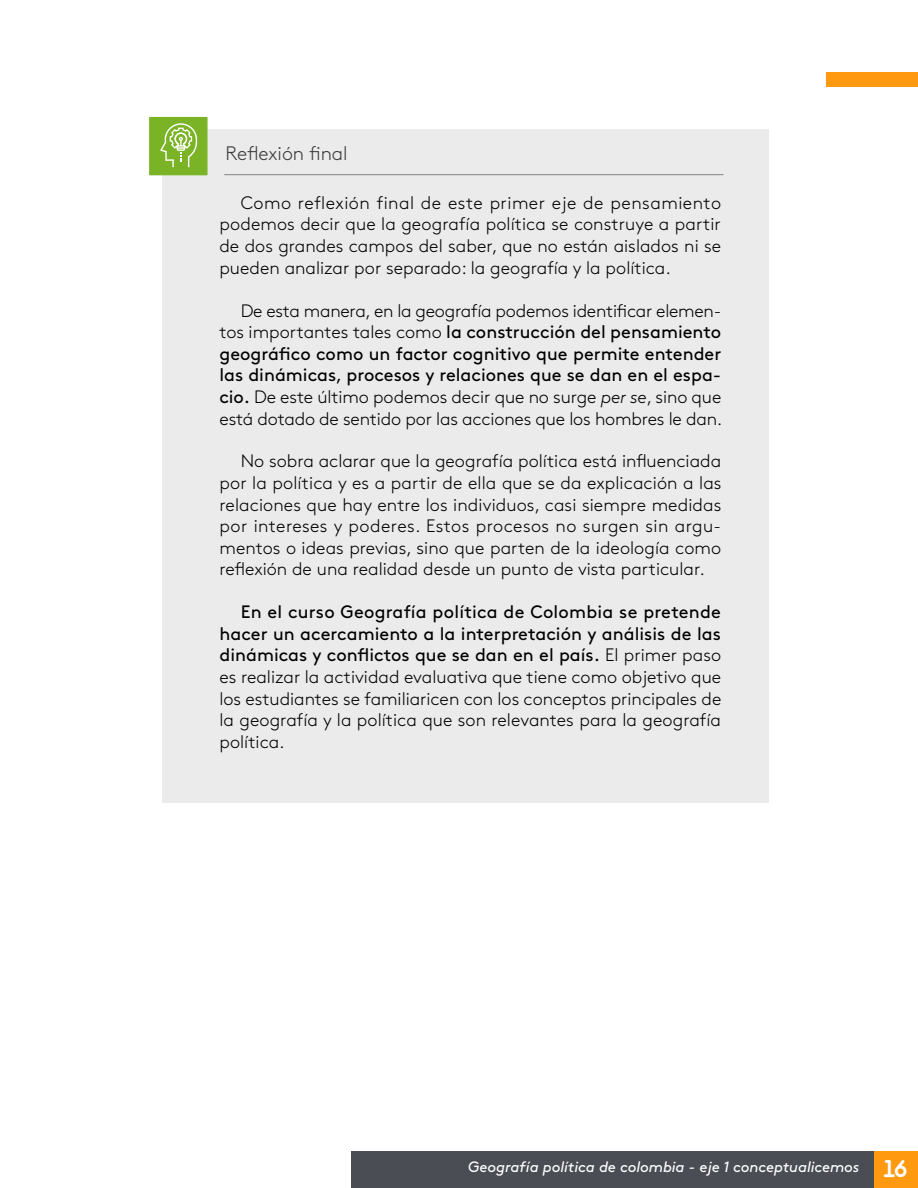
<style>
.page{position:relative;width:918px;height:1188px;background:#fff}
.page>*{position:absolute;margin:0;border:0;box-sizing:border-box;transform-origin:0 0}
.t1{font:300 19.5px "Brown Std";color:#3c3c3b}
.t2{font:300 18px/21.6px "Brown Std";color:#000;text-align:justify}
.t3{font:italic 15px "Brown Std";letter-spacing:-.005em;color:#fff}
.s1{font-weight:400}
.s2{font-style:italic}
.s3{font-family:"Areandina Voz";font-style:normal;font-size:24px}
</style>
<div class="page">
<div style="left:826px;top:72px;width:92px;height:15px;background:#ff990f"></div>
<div style="left:873px;top:1151px;width:45px;height:37px;background:#ff990f"></div>
<div style="left:351px;top:1151px;width:522px;height:37px;background:#4a4d54"></div>
<div style="left:162px;top:129px;width:607px;height:674px;background:#ebebeb"></div>
<div style="left:149px;top:117px;width:59px;height:58px;background:#7ab326;border:1px solid #7ab326"></div>
<hr style="left:225px;top:174px;width:498px;height:1px;background:#808287">
<svg style="left:160px;top:123px;width:37px;height:44px"></svg>
<p class="t1" style="left:226px;top:142px;width:124px">Reflexión final</p>
<p class="t2" style="left:219px;top:192px;width:503px;text-indent:21px">Como reflexión final de este primer eje de pensamiento podemos decir que la geografía política se construye a partir de dos grandes campos del saber, que no están aislados ni se pueden analizar por separado: la geografía y la política.</p>
<p class="t2" style="left:219px;top:300px;width:503px;text-indent:21px">De esta manera, en la geografía podemos identificar elemen&shy;tos importantes tales como <span class="s1">la construcción del pensamiento geográfico como un factor cognitivo que permite entender las dinámicas, procesos y relaciones que se dan en el espa&shy;cio.</span> De este último podemos decir que no surge <span class="s2">per se</span>, sino que está dotado de sentido por las acciones que los hombres le dan.</p>
<p class="t2" style="left:219px;top:451px;width:504px;text-indent:21px">No sobra aclarar que la geografía política está influenciada por la política y es a partir de ella que se da explicación a las relaciones que hay entre los individuos, casi siempre medidas por intereses y poderes. Estos procesos no surgen sin argu&shy;mentos o ideas previas, sino que parten de la ideología como reflexión de una realidad desde un punto de vista particular.</p>
<p class="t2" style="left:219px;top:602px;width:503px;text-indent:21px"><span class="s1">En el curso Geografía política de Colombia se pretende hacer un acercamiento a la interpretación y análisis de las dinámicas y conflictos que se dan en el país.</span> El primer paso es realizar la actividad evaluativa que tiene como objetivo que los estudiantes se familiaricen con los conceptos principales de la geografía y la política que son relevantes para la geografía política.</p>
<p class="t3" style="left:468px;top:1158px;width:441px">Geografía política de colombia - eje 1 conceptualicemos <span class="s3">16</span></p>
</div>
